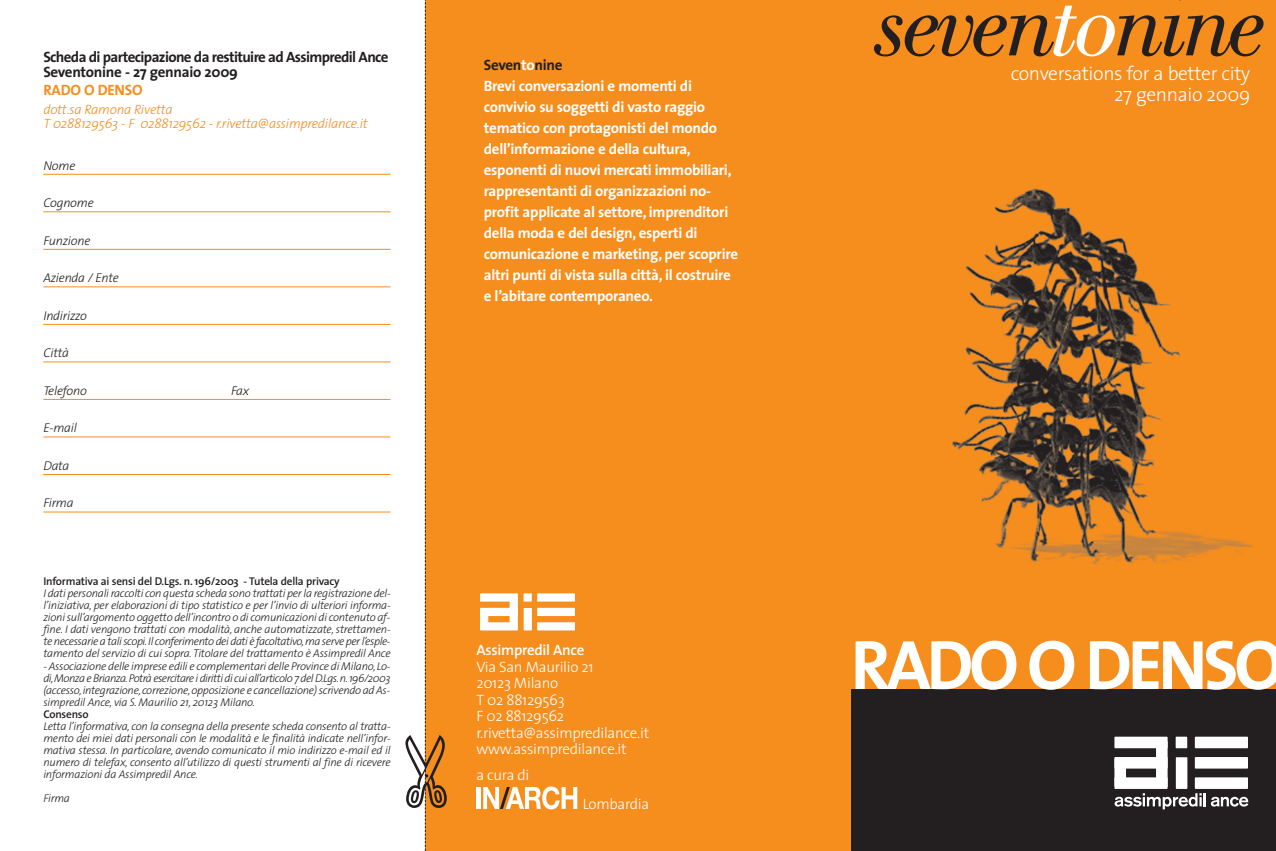
<style>
.page{position:relative;width:1276px;height:851px;background:#fff}
.page>*{position:absolute;margin:0;border:0;box-sizing:border-box;transform-origin:0 0}
.t1{font:italic 98.4px "Bodoni";letter-spacing:-.04em;color:#231f20}
.t2{font:75px "Monotype Sorts";color:#231f20}
.t3{font:700 70.5px "The Sans";letter-spacing:-.06em;color:#fff}
.t4{font:300 19.5px/21px "The Sans";letter-spacing:-.02em;color:#fff;text-align:right}
.t5{font:700 15px/21px "The Sans";letter-spacing:-.02em;color:#fff}
.t6{font:300 15px/16.5px "The Sans";letter-spacing:-.02em;color:#fff}
.t7{font:700 15px/14.2px "The Sans";letter-spacing:-.045em;color:#231f20}
.t8{font:600 15px "The Sans";letter-spacing:-.02em;color:#fff}
.t9{font:700 15px "The Sans";letter-spacing:-.02em;color:#f68e1e}
.t10{font:italic 300 13.5px/14.2px "The Sans";letter-spacing:-.02em;color:#f68e1e}
.t11{font:italic 300 12.75px "The Sans";letter-spacing:-.02em;color:#231f20}
.t12{font:italic 300 11.25px/12px "The Sans";letter-spacing:-.02em;color:#231f20;text-align:justify}
.t13{font:600 11.25px "The Sans";letter-spacing:-.02em;color:#231f20}
.s1{color:#231f20}
.s2{color:#fff}
</style>
<div class="page">
<div style="left:850px;top:0;width:426px;height:850px;background:#f68e1e"></div>
<img style="left:952px;top:188px;width:301px;height:377px">
<div style="left:850px;top:689px;width:426px;height:161px;background:#231f20"></div>
<div style="left:425px;top:0;width:425px;height:850px;background:#f68e1e"></div>
<svg style="left:1114px;top:793px;width:134px;height:16px"></svg>
<div style="left:1194px;top:736px;width:54px;height:12px;background:#fff"></div>
<div style="left:1194px;top:777px;width:54px;height:11px;background:#fff"></div>
<div style="left:1194px;top:756px;width:54px;height:12px;background:#fff"></div>
<div style="left:1114px;top:736px;width:53px;height:12px;background:#fff"></div>
<div style="left:1114px;top:777px;width:53px;height:11px;background:#fff"></div>
<div style="left:1114px;top:756px;width:53px;height:12px;background:#fff"></div>
<div style="left:1175px;top:757px;width:12px;height:31px;background:#fff"></div>
<div style="left:1175px;top:736px;width:12px;height:12px;background:#fff"></div>
<div style="left:1114px;top:758px;width:12px;height:28px;background:#fff"></div>
<div style="left:1156px;top:740px;width:11px;height:46px;background:#fff"></div>
<div style="left:537px;top:593px;width:38px;height:8px;background:#fff"></div>
<div style="left:537px;top:622px;width:38px;height:8px;background:#fff"></div>
<div style="left:537px;top:607px;width:38px;height:9px;background:#fff"></div>
<div style="left:480px;top:593px;width:38px;height:8px;background:#fff"></div>
<div style="left:480px;top:622px;width:38px;height:8px;background:#fff"></div>
<div style="left:480px;top:607px;width:38px;height:9px;background:#fff"></div>
<div style="left:524px;top:608px;width:8px;height:22px;background:#fff"></div>
<div style="left:523px;top:593px;width:9px;height:8px;background:#fff"></div>
<div style="left:480px;top:608px;width:8px;height:20px;background:#fff"></div>
<div style="left:509px;top:596px;width:9px;height:33px;background:#fff"></div>
<hr style="left:43px;top:174px;width:347px;height:1px;background:#f68e1e">
<hr style="left:43px;top:211px;width:347px;height:1px;background:#f68e1e">
<hr style="left:43px;top:249px;width:347px;height:1px;background:#f68e1e">
<hr style="left:43px;top:286px;width:347px;height:1px;background:#f68e1e">
<hr style="left:43px;top:324px;width:347px;height:1px;background:#f68e1e">
<hr style="left:43px;top:361px;width:347px;height:1px;background:#f68e1e">
<hr style="left:43px;top:399px;width:347px;height:1px;background:#f68e1e">
<hr style="left:43px;top:436px;width:347px;height:1px;background:#f68e1e">
<hr style="left:43px;top:474px;width:347px;height:1px;background:#f68e1e">
<hr style="left:43px;top:511px;width:347px;height:1px;background:#f68e1e">
<hr style="left:476px;top:786px;width:4px;height:22px;background:#fff">
<svg style="left:483px;top:786px;width:94px;height:23px"></svg>
<svg style="left:425px;top:0;width:1px;height:850px"></svg>
<h3 class="t7" style="left:43px;top:51px;width:347px">Scheda di partecipazione da restituire ad Assimpredil Ance<br>Seventonine - 27 gennaio 2009</h3>
<h3 class="t9" style="left:43px;top:84px;width:101px">RADO O DENSO</h3>
<p class="t10" style="left:43px;top:103px;width:326px">dott.sa Ramona Rivetta<br>T 0288129563 - F 0288129562 - r.rivetta@assimpredilance.it</p>
<p class="t11" style="left:43px;top:160px;width:33px">Nome</p>
<p class="t11" style="left:43px;top:198px;width:52px">Cognome</p>
<p class="t11" style="left:43px;top:235px;width:49px">Funzione</p>
<p class="t11" style="left:43px;top:273px;width:77px">Azienda / Ente</p>
<p class="t11" style="left:43px;top:310px;width:45px">Indirizzo</p>
<p class="t11" style="left:43px;top:348px;width:27px">Città</p>
<p class="t11" style="left:43px;top:385px;width:45px">Telefono</p>
<p class="t11" style="left:231px;top:385px;width:20px">Fax</p>
<p class="t11" style="left:43px;top:423px;width:35px">E-mail</p>
<p class="t11" style="left:43px;top:460px;width:27px">Data</p>
<p class="t11" style="left:43px;top:498px;width:32px">Firma</p>
<p class="t13" style="left:43px;top:577px;width:298px">Informativa ai sensi del D.Lgs. n. 196/2003 - Tutela della privacy</p>
<p class="t12" style="left:43px;top:588px;width:349px">I dati personali raccolti con questa scheda sono trattati per la registrazione del&shy;l’iniziativa, per elaborazioni di tipo statistico e per l’invio di ulteriori informa&shy;zioni sull’argomento oggetto dell’incontro o di comunicazioni di contenuto af&shy;fine. I dati vengono trattati con modalità, anche automatizzate, strettamen&shy;te necessarie a tali scopi.Il conferimento dei dati è facoltativo,ma serve per l’esple&shy;tamento del servizio di cui sopra. Titolare del trattamento è Assimpredil Ance</p>
<p class="t12" style="left:43px;top:660px;width:349px">- Associazione delle imprese edili e complementari delle Province di Milano,Lo&shy;di,Monza e Brianza.Potrà esercitare i diritti di cui all’articolo 7 del D.Lgs.n.196/2003 (accesso,integrazione,correzione,opposizione e cancellazione) scrivendo ad As&shy;simpredil Ance, via S. Maurilio 21, 20123 Milano.</p>
<p class="t13" style="left:43px;top:709px;width:47px">Consenso</p>
<p class="t12" style="left:43px;top:720px;width:349px">Letta l’informativa, con la consegna della presente scheda consento al tratta&shy;mento dei miei dati personali con le modalità e le finalità indicate nell’infor&shy;mativa stessa. In particolare, avendo comunicato il mio indirizzo e-mail ed il numero di telefax, consento all’utilizzo di questi strumenti al fine di ricevere informazioni da Assimpredil Ance.</p>
<p class="t12" style="left:43px;top:792px;width:28px">Firma</p>
<h2 class="t2" style="left:377px;top:808px;width:75px;rotate:-90deg">✄</h2>
<p class="t5" style="left:484px;top:56px;width:256px"><span class="s1">Seven</span>to<span class="s1">nine<br></span>Brevi conversazioni e momenti di convivio su soggetti di vasto raggio tematico con protagonisti del mondo dell’informazione e della cultura, esponenti di nuovi mercati immobiliari, rappresentanti di organizzazioni no&shy;profit applicate al settore, imprenditori della moda e del design, esperti di comunicazione e marketing, per scoprire altri punti di vista sulla città, il costruire e l’abitare contemporaneo.</p>
<h3 class="t8" style="left:476px;top:644px;width:109px">Assimpredil Ance</h3>
<h3 class="t6" style="left:476px;top:659px;width:174px">Via San Maurilio 21<br>20123 Milano<br>T 02 88129563<br>F 02 88129562 r.rivetta@assimpredilance.it www.assimpredilance.it</h3>
<h3 class="t6" style="left:476px;top:767px;width:54px">a cura di</h3>
<h3 class="t6" style="left:583px;top:797px;width:68px">Lombardia</h3>
<h1 class="t1" style="left:875px;top:-13px;width:394px">seven<span class="s2">to</span>nine</h1>
<h3 class="t4" style="left:1011px;top:65px;width:241px">conversations for a better city<br>27 gennaio 2009</h3>
<h3 class="t3" style="left:850px;top:637px;width:435px">RADO O DENSO</h3>
</div>
